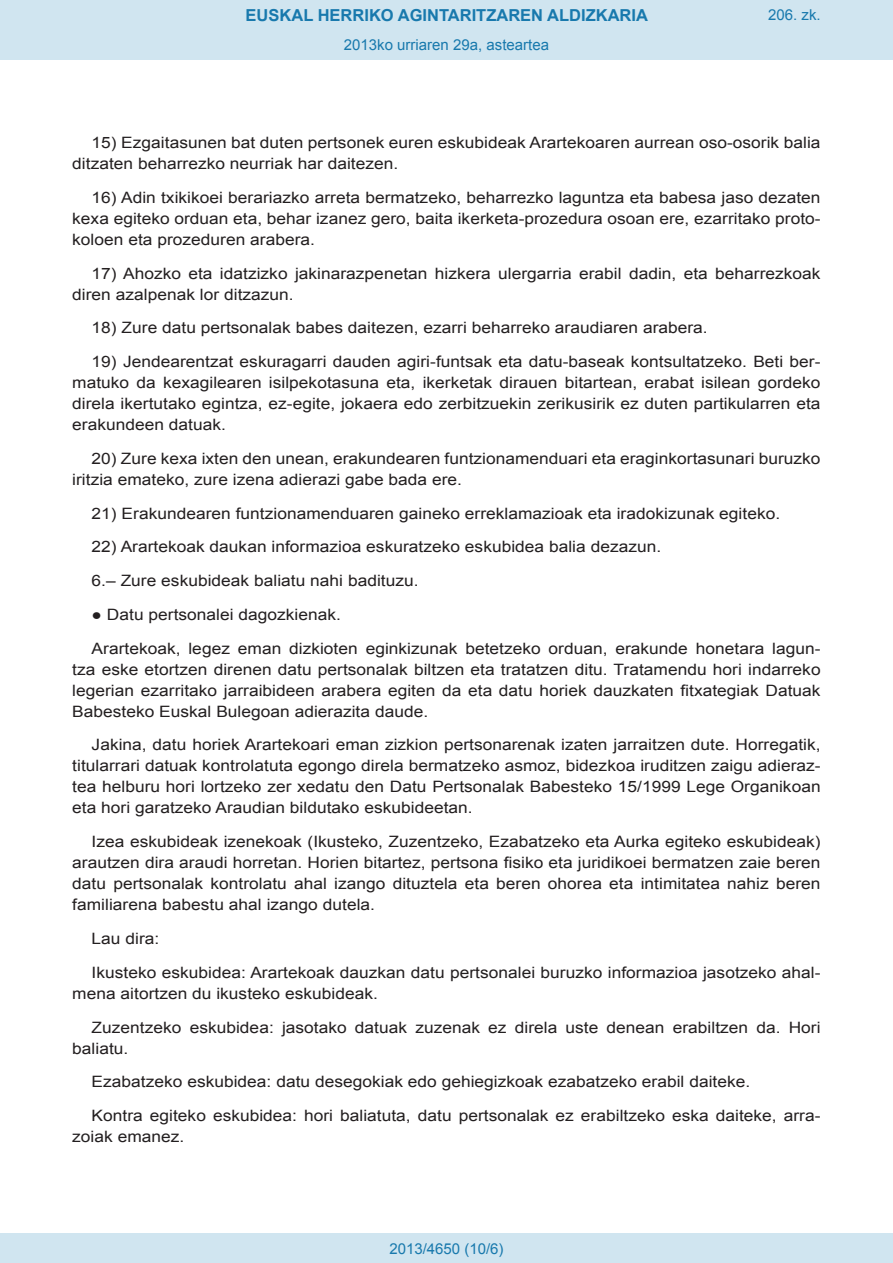
<style>
.page{position:relative;width:893px;height:1263px;background:#fff}
.page>*{position:absolute;margin:0;border:0;box-sizing:border-box;transform-origin:0 0}
.t1{font:700 16.5px "Arial";color:#1879ad}
.BOPVDetalle{font:15.6px/21px "Arial";color:#231f20;scale:1.11 1}
.Paginacion_Centro{font:15px "Arial";color:#1879ad}
</style>
<div class="page">
<div style="left:0;top:0;width:893px;height:60px;background:#d0e5f0"></div>
<div style="left:0;top:1233px;width:893px;height:30px;background:#d0e5f0"></div>
<p class="t1" style="left:246px;top:4px;width:404px">EUSKAL HERRIKO AGINTARITZAREN ALDIZKARIA</p>
<p class="Paginacion_Centro" style="left:344px;top:35px;width:207px">2013ko urriaren 29a, asteartea</p>
<p class="Paginacion_Centro" style="left:768px;top:5px;width:54px">206. zk.</p>
<p class="BOPVDetalle" style="left:72px;top:132px;width:676px;text-indent:19px">15) Ezgaitasunen bat duten pertsonek euren eskubideak Arartekoaren aurrean oso-osorik balia ditzaten beharrezko neurriak har daitezen.</p>
<p class="BOPVDetalle" style="left:72px;top:187px;width:676px;text-align:justify;text-indent:19px">16) Adin txikikoei berariazko arreta bermatzeko, beharrezko laguntza eta babesa jaso dezaten kexa egiteko orduan eta, behar izanez gero, baita ikerketa-prozedura osoan ere, ezarritako proto&shy;koloen eta prozeduren arabera.</p>
<p class="BOPVDetalle" style="left:72px;top:263px;width:676px;text-indent:19px">17) Ahozko eta idatzizko jakinarazpenetan hizkera ulergarria erabil dadin, eta beharrezkoak diren azalpenak lor ditzazun.</p>
<p class="BOPVDetalle" style="left:92px;top:318px;width:557px">18) Zure datu pertsonalak babes daitezen, ezarri beharreko araudiaren arabera.</p>
<p class="BOPVDetalle" style="left:72px;top:351px;width:676px;text-align:justify;text-indent:19px">19) Jendearentzat eskuragarri dauden agiri-funtsak eta datu-baseak kontsultatzeko. Beti ber&shy;matuko da kexagilearen isilpekotasuna eta, ikerketak dirauen bitartean, erabat isilean gordeko direla ikertutako egintza, ez-egite, jokaera edo zerbitzuekin zerikusirik ez duten partikularren eta erakundeen datuak.</p>
<p class="BOPVDetalle" style="left:72px;top:448px;width:676px;text-indent:19px">20) Zure kexa ixten den unean, erakundearen funtzionamenduari eta eraginkortasunari buruzko iritzia emateko, zure izena adierazi gabe bada ere.</p>
<p class="BOPVDetalle" style="left:92px;top:503px;width:622px">21) Erakundearen funtzionamenduaren gaineko erreklamazioak eta iradokizunak egiteko.</p>
<p class="BOPVDetalle" style="left:92px;top:537px;width:515px">22) Arartekoak daukan informazioa eskuratzeko eskubidea balia dezazun.</p>
<p class="BOPVDetalle" style="left:92px;top:570px;width:296px">6.– Zure eskubideak baliatu nahi badituzu.</p>
<p class="BOPVDetalle" style="left:92px;top:604px;width:226px">● Datu pertsonalei dagozkienak.</p>
<p class="BOPVDetalle" style="left:72px;top:638px;width:676px;text-align:justify;text-indent:19px">Arartekoak, legez eman dizkioten eginkizunak betetzeko orduan, erakunde honetara lagun&shy;tza eske etortzen direnen datu pertsonalak biltzen eta tratatzen ditu. Tratamendu hori indarreko legerian ezarritako jarraibideen arabera egiten da eta datu horiek dauzkaten fitxategiak Datuak Babesteko Euskal Bulegoan adierazita daude.</p>
<p class="BOPVDetalle" style="left:72px;top:735px;width:676px;text-align:justify;text-indent:19px">Jakina, datu horiek Arartekoari eman zizkion pertsonarenak izaten jarraitzen dute. Horregatik, titularrari datuak kontrolatuta egongo direla bermatzeko asmoz, bidezkoa iruditzen zaigu adieraz&shy;tea helburu hori lortzeko zer xedatu den Datu Pertsonalak Babesteko 15/1999 Lege Organikoan eta hori garatzeko Araudian bildutako eskubideetan.</p>
<p class="BOPVDetalle" style="left:72px;top:831px;width:676px;text-align:justify;text-indent:19px">Izea eskubideak izenekoak (Ikusteko, Zuzentzeko, Ezabatzeko eta Aurka egiteko eskubideak) arautzen dira araudi horretan. Horien bitartez, pertsona fisiko eta juridikoei bermatzen zaie beren datu pertsonalak kontrolatu ahal izango dituztela eta beren ohorea eta intimitatea nahiz beren familiarena babestu ahal izango dutela.</p>
<p class="BOPVDetalle" style="left:92px;top:928px;width:62px">Lau dira:</p>
<p class="BOPVDetalle" style="left:72px;top:962px;width:676px;text-indent:19px">Ikusteko eskubidea: Arartekoak dauzkan datu pertsonalei buruzko informazioa jasotzeko ahal&shy;mena aitortzen du ikusteko eskubideak.</p>
<p class="BOPVDetalle" style="left:72px;top:1017px;width:676px;text-indent:19px">Zuzentzeko eskubidea: jasotako datuak zuzenak ez direla uste denean erabiltzen da. Hori baliatu.</p>
<p class="BOPVDetalle" style="left:92px;top:1071px;width:595px">Ezabatzeko eskubidea: datu desegokiak edo gehiegizkoak ezabatzeko erabil daiteke.</p>
<p class="BOPVDetalle" style="left:72px;top:1105px;width:676px;text-indent:19px">Kontra egiteko eskubidea: hori baliatuta, datu pertsonalak ez erabiltzeko eska daiteke, arra&shy;zoiak emanez.</p>
<p class="Paginacion_Centro" style="left:389px;top:1238px;width:116px">2013/4650 (10/6)</p>
</div>
